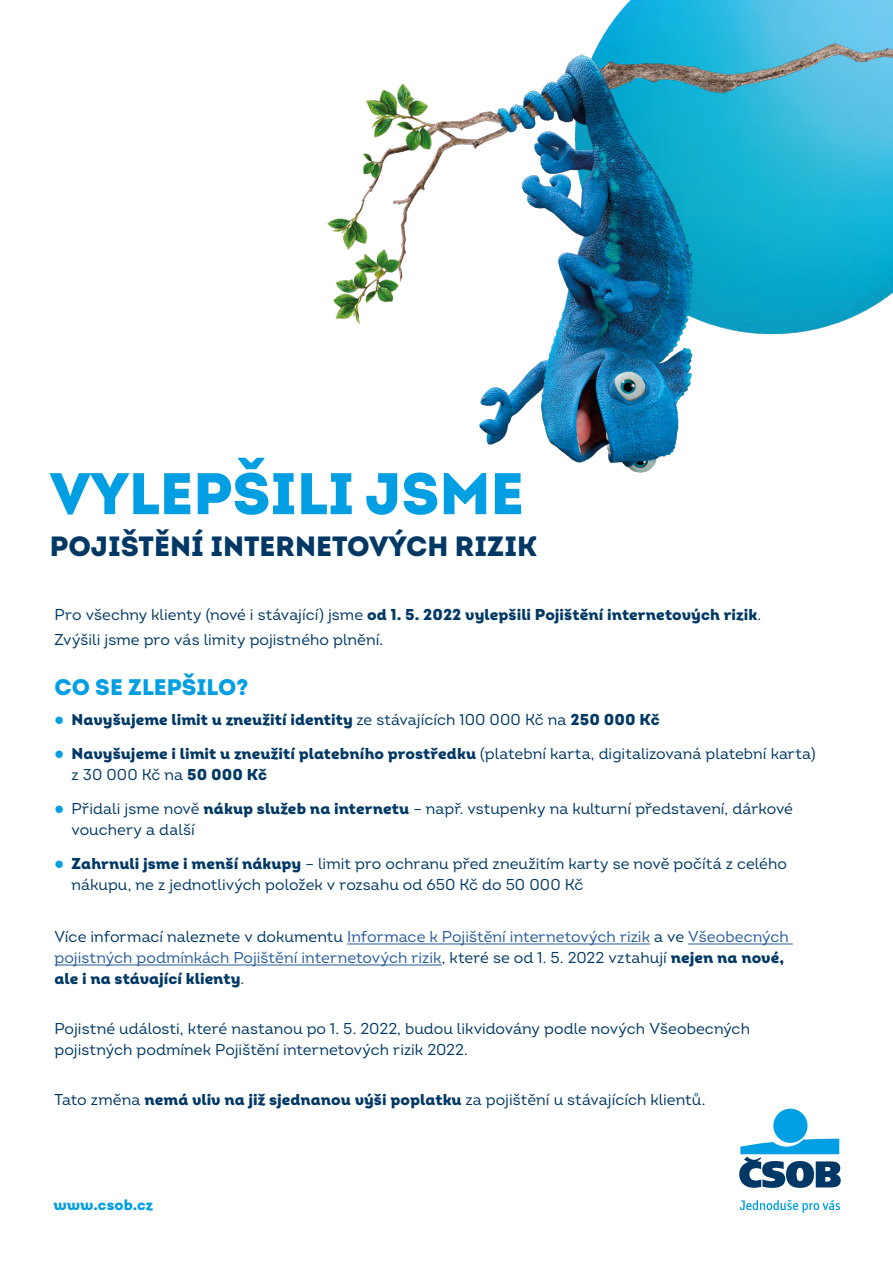
<style>
.page{position:relative;width:893px;height:1263px;background:#fff}
.page>*{position:absolute;margin:0;border:0;box-sizing:border-box;transform-origin:0 0}
.t1{font:58.65px "Intro Black Alt";color:#009fe3}
.t2{font:27.9px "Intro Black Alt";color:#003865}
.t3{font:22.5px "Intro Black Alt";color:#009fe3}
.t4{font:15.75px/33.8px "Intro";color:#003865}
.t5{font:15.75px/33.8px "Intro Black Alt";letter-spacing:.005em;color:#003865}
.t6{font:15.75px/21px "Intro";color:#275b9b}
.t7{font:15.15px "Intro Black Alt";letter-spacing:.005em;color:#009fe3}
.s1{font-family:"Intro"}
.s2{font-family:"Intro Black Alt"}
.s3{color:#003865}
.s4{font-family:"Intro Black Alt";color:#003865}
</style>
<div class="page">
<hr style="left:347px;top:943px;width:303px;height:1px;background:#275b9b">
<hr style="left:688px;top:943px;width:105px;height:1px;background:#275b9b">
<hr style="left:55px;top:964px;width:387px;height:1px;background:#275b9b">
<svg style="left:740px;top:1200px;width:100px;height:13px"></svg>
<div style="left:773px;top:1109px;width:34px;height:34px;background:#009fe3;border-radius:50%"></div>
<svg style="left:739px;top:1138px;width:102px;height:50px"></svg>
<img style="left:622px;top:0;width:271px;height:9px">
<img style="left:327px;top:9px;width:566px;height:464px">
<h1 class="t1" style="left:50px;top:456px;width:476px">VYLEPŠILI JSME</h1>
<h2 class="t2" style="left:50px;top:529px;width:489px">POJIŠTĚNÍ INTERNETOVÝCH RIZIK</h2>
<p class="t5" style="left:55px;top:598px;width:708px"><span class="s1">Pro všechny klienty (nové i stávající) jsme</span> od 1. 5. 2022 vylepšili Pojištění internetových rizik<span class="s1">.</span></p>
<p class="t4" style="left:55px;top:623px;width:330px">Zvýšili jsme pro vás limity pojistného plnění.</p>
<h3 class="t3" style="left:55px;top:672px;width:195px">CO SE ZLEPŠILO?</h3>
<p class="t5" style="left:72px;top:703px;width:746px">Navyšujeme limit u zneužití identity <span class="s1">ze stávajících 100 000 Kč na</span> 250 000 Kč<br>Navyšujeme i limit u zneužití platebního prostředku <span class="s1">(platební karta, digitalizovaná platební karta)</span></p>
<p class="t4" style="left:72px;top:758px;width:723px">z 30 000 Kč na <span class="s2">50 000 Kč<br></span>Přidali jsme nově <span class="s2">nákup služeb na internetu</span> – např. vstupenky na kulturní představení, dárkové</p>
<p class="t4" style="left:72px;top:812px;width:717px">vouchery a další<br><span class="s2">Zahrnuli jsme i menší nákupy</span> – limit pro ochranu před zneužitím karty se nově počítá z celého</p>
<p class="t4" style="left:72px;top:867px;width:513px">nákupu, ne z jednotlivých položek v rozsahu od 650 Kč do 50 000 Kč</p>
<p class="t6" style="left:55px;top:926px;width:736px"><span class="s3">Více informací naleznete v dokumentu</span> Informace k Pojištění internetových rizik <span class="s3">a ve</span> Všeobecných pojistných podmínkách Pojištění internetových rizik<span class="s3">, které se od 1. 5. 2022 vztahují</span> <span class="s4">nejen na nové,</span></p>
<p class="t5" style="left:55px;top:962px;width:191px">ale i na stávající klienty<span class="s1">.</span></p>
<p class="t4" style="left:55px;top:1018px;width:697px;line-height:21px">Pojistné události, které nastanou po 1. 5. 2022, budou likvidovány podle nových Všeobecných pojistných podmínek Pojištění internetových rizik 2022.</p>
<p class="t4" style="left:55px;top:1082px;width:652px">Tato změna <span class="s2">nemá vliv na již sjednanou výši poplatku</span> za pojištění u stávajících klientů.</p>
<p class="t7" style="left:53px;top:1195px;width:101px">www.csob.cz</p>
</div>
